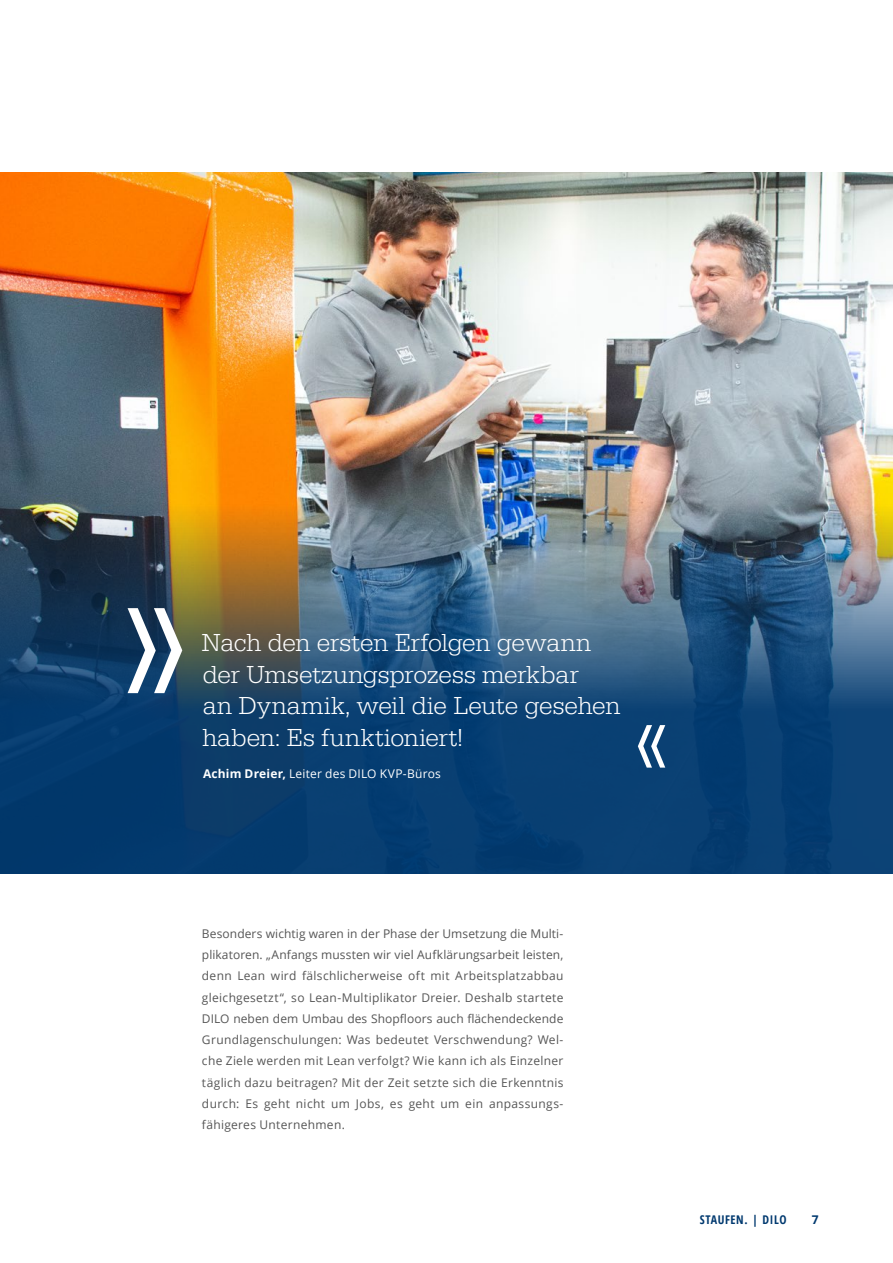
<style>
.page{position:relative;width:893px;height:1263px;background:#fff}
.page>*{position:absolute;margin:0;border:0;box-sizing:border-box;transform-origin:0 0}
.t1{font:300 25.5px/32px "Serifa";letter-spacing:-.005em;color:#fff}
.t2{font:12px/21.3px "Open Sans";letter-spacing:.03em;color:#565656;text-align:justify}
.t3{font:12px "Open Sans";letter-spacing:.015em;color:#fff}
.t4{font:700 12px "Open Sans Condensed";letter-spacing:.05em;color:#00396f}
.t5{font:700 12px "Open Sans";color:#00396f}
.s1{font-weight:700}
.s2{font-family:"Open Sans"}
</style>
<div class="page">
<img style="left:0;top:172px;width:893px;height:702px">
<svg style="left:128px;top:608px;width:54px;height:85px"></svg>
<svg style="left:638px;top:725px;width:27px;height:43px"></svg>
<h1 class="t1" style="left:202px;top:626px;width:420px">Nach den ersten Erfolgen gewann der Umsetzungsprozess merkbar<br>an Dynamik, weil die Leute gesehen haben: Es funktioniert!</h1>
<p class="t3" style="left:203px;top:766px;width:239px"><span class="s1">Achim Dreier,</span> Leiter des DILO KVP-Büros</p>
<p class="t2" style="left:202px;top:922px;width:363px">Besonders wichtig waren in der Phase der Umsetzung die Multi&shy;plikatoren. „Anfangs mussten wir viel Aufklärungsarbeit leisten, denn Lean wird fälschlicherweise oft mit Arbeitsplatzabbau gleichgesetzt“, so Lean-Multiplikator Dreier. Deshalb startete DILO neben dem Umbau des Shopfloors auch flächendeckende Grundlagenschulungen: Was bedeutet Verschwendung? Wel&shy;che Ziele werden mit Lean verfolgt? Wie kann ich als Einzelner täglich dazu beitragen? Mit der Zeit setzte sich die Erkenntnis durch: Es geht nicht um Jobs, es geht um ein anpassungs&shy;fähigeres Unternehmen.</p>
<p class="t4" style="left:700px;top:1211px;width:88px">STAUFEN. <span class="s2">|</span> DILO</p>
<p class="t5" style="left:812px;top:1211px;width:8px">7</p>
</div>
